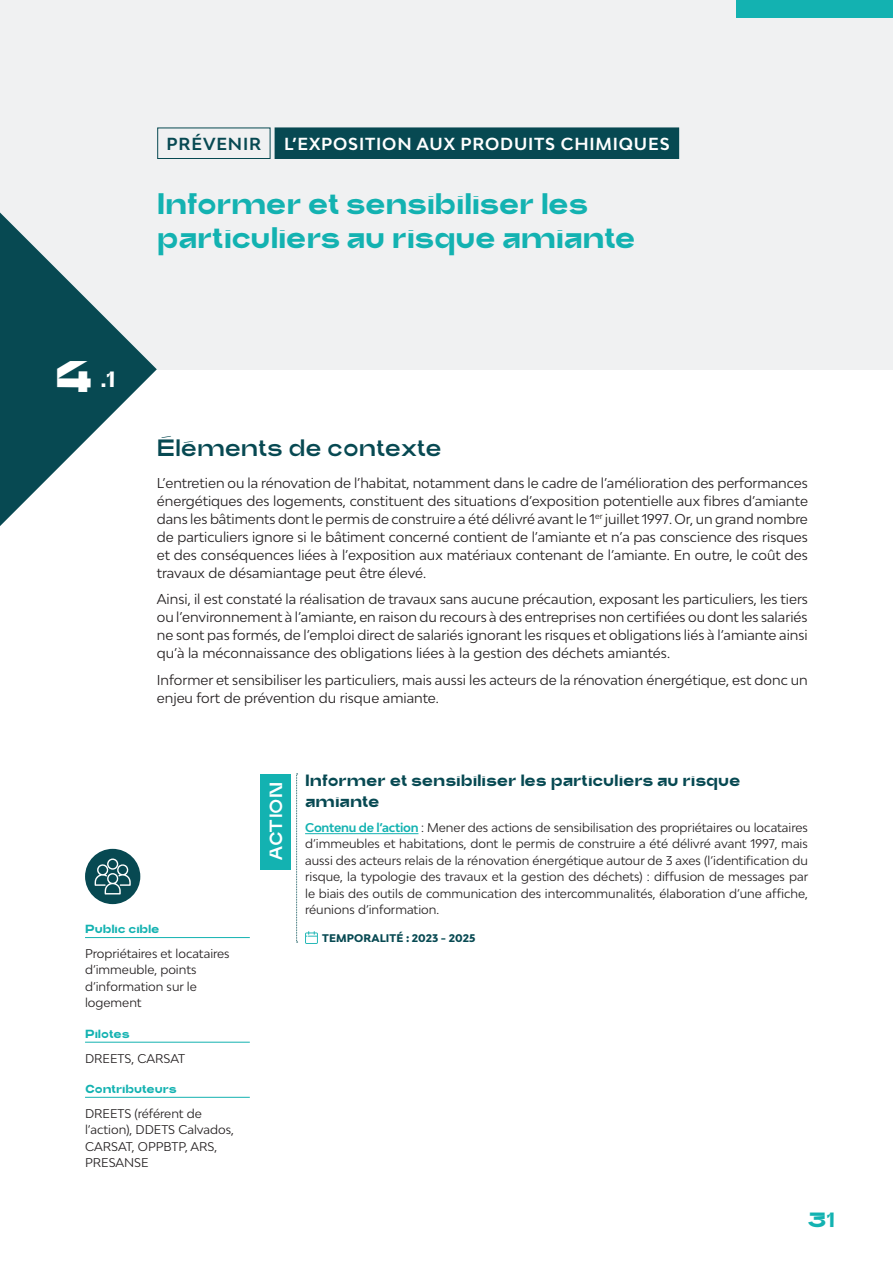
<style>
.page{position:relative;width:893px;height:1263px;background:#fff}
.page>*{position:absolute;margin:0;border:0;box-sizing:border-box;transform-origin:0 0}
.t1{font:900 45px "Trash";color:#fff}
.t2{font:700 30px/34.5px "Trash";letter-spacing:-.01em;color:#13b2b1}
.t3{font:500 24px "Trash";color:#074952}
.t4{font:700 21px "Trash";color:#13b2b1}
.t5{font:500 18px "Trash";color:#fff}
.t6{font:700 16.5px/21px "Trash";color:#074952}
.t7{font:700 16.5px "Bw Modelica";letter-spacing:.05em;color:#fff}
.t8{font:700 16.5px "Bw Modelica";letter-spacing:.05em;color:#074952}
.t9{font:13.5px/18px "Bw Modelica";color:#231f20;text-align:justify}
.t10{font:12px/16.5px "Bw Modelica";color:#231f20}
.t11{font:700 12px "Trash";color:#13b2b1}
.t12{font:800 10.5px "Bw Modelica";letter-spacing:.01em;color:#074952}
.s1{font-size:22.5px}
.s2{font-weight:700;font-size:22.5px}
.s3{font-weight:700;color:#13b2b1}
</style>
<div class="page">
<div style="left:0;top:0;width:893px;height:369px;background:#f0f1f2"></div>
<svg style="left:0;top:212px;width:157px;height:314px;fill:#074952"></svg>
<hr style="left:85px;top:937px;width:165px;height:1px;background:#13b2b1">
<hr style="left:85px;top:1042px;width:165px;height:1px;background:#13b2b1">
<hr style="left:85px;top:1097px;width:165px;height:1px;background:#13b2b1">
<hr style="left:305px;top:833px;width:113px;height:1px;background:#13b2b1">
<svg style="left:305px;top:931px;width:13px;height:13px"></svg>
<div style="left:85px;top:849px;width:55px;height:55px;background:#074952;border-radius:50%"></div>
<svg style="left:95px;top:858px;width:36px;height:36px"></svg>
<svg style="left:296px;top:773px;width:2px;height:170px"></svg>
<div style="left:260px;top:773px;width:31px;height:96px;background:#13b2b1"></div>
<div style="left:736px;top:0;width:157px;height:17px;background:#13b2b1"></div>
<div style="left:157px;top:128px;width:113px;height:31px;border:1px solid #074952"></div>
<div style="left:275px;top:128px;width:404px;height:30px;background:#074952"></div>
<div style="left:275px;top:128px;width:404px;height:31px;border:1px solid #074952"></div>
<p class="t8" style="left:167px;top:133px;width:96px">PRÉVENIR</p>
<p class="t7" style="left:284px;top:133px;width:387px">L’EXPOSITION AUX PRODUITS CHIMIQUES</p>
<h1 class="t1" style="left:55px;top:349px;width:62px">4 <span class="s1">.</span><span class="s2">1</span></h1>
<h2 class="t2" style="left:157px;top:186px;width:480px">Informer et sensibiliser les particuliers au risque amiante</h2>
<h3 class="t3" style="left:157px;top:433px;width:287px">Éléments de contexte</h3>
<p class="t9" style="left:157px;top:473px;width:653px">L’entretien ou la rénovation de l’habitat, notamment dans le cadre de l’amélioration des performances énergétiques des logements, constituent des situations d’exposition potentielle aux fibres d’amiante dans les bâtiments dont le permis de construire a été délivré avant le 1<sup>er</sup> juillet 1997. Or, un grand nombre de particuliers ignore si le bâtiment concerné contient de l’amiante et n’a pas conscience des risques et des conséquences liées à l’exposition aux matériaux contenant de l’amiante. En outre, le coût des travaux de désamiantage peut être élevé.</p>
<p class="t9" style="left:157px;top:590px;width:653px">Ainsi, il est constaté la réalisation de travaux sans aucune précaution, exposant les particuliers, les tiers ou l’environnement à l’amiante, en raison du recours à des entreprises non certifiées ou dont les salariés ne sont pas formés, de l’emploi direct de salariés ignorant les risques et obligations liés à l’amiante ainsi qu’à la méconnaissance des obligations liées à la gestion des déchets amiantés.</p>
<p class="t9" style="left:157px;top:670px;width:653px">Informer et sensibiliser les particuliers, mais aussi les acteurs de la rénovation énergétique, est donc un enjeu fort de prévention du risque amiante.</p>
<p class="t11" style="left:85px;top:921px;width:76px">Public cible</p>
<p class="t10" style="left:85px;top:945px;width:146px">Propriétaires et locataires d’immeuble, points d’information sur le logement</p>
<p class="t11" style="left:85px;top:1026px;width:46px">Pilotes</p>
<p class="t10" style="left:85px;top:1049px;width:102px">DREETS, CARSAT</p>
<p class="t11" style="left:85px;top:1081px;width:93px">Contributeurs</p>
<p class="t10" style="left:85px;top:1105px;width:150px">DREETS (référent de l’action), DDETS Calvados,<br>CARSAT, OPPBTP, ARS,<br>PRESANSE</p>
<h3 class="t5" style="left:265px;top:861px;width:80px;rotate:-90deg">ACTION</h3>
<p class="t6" style="left:305px;top:769px;width:437px">Informer et sensibiliser les particuliers au risque amiante</p>
<p class="t10" style="left:305px;top:819px;width:505px;text-align:justify"><span class="s3">Contenu de l’action</span> : Mener des actions de sensibilisation des propriétaires ou locataires d’immeubles et habitations, dont le permis de construire a été délivré avant 1997, mais aussi des acteurs relais de la rénovation énergétique autour de 3 axes (l’identification du risque, la typologie des travaux et la gestion des déchets) : diffusion de messages par le biais des outils de communication des intercommunalités, élaboration d’une affiche, réunions d’information.</p>
<p class="t12" style="left:322px;top:932px;width:155px">TEMPORALITÉ : 2023 - 2025</p>
<h3 class="t4" style="left:808px;top:1207px;width:29px">31</h3>
</div>
